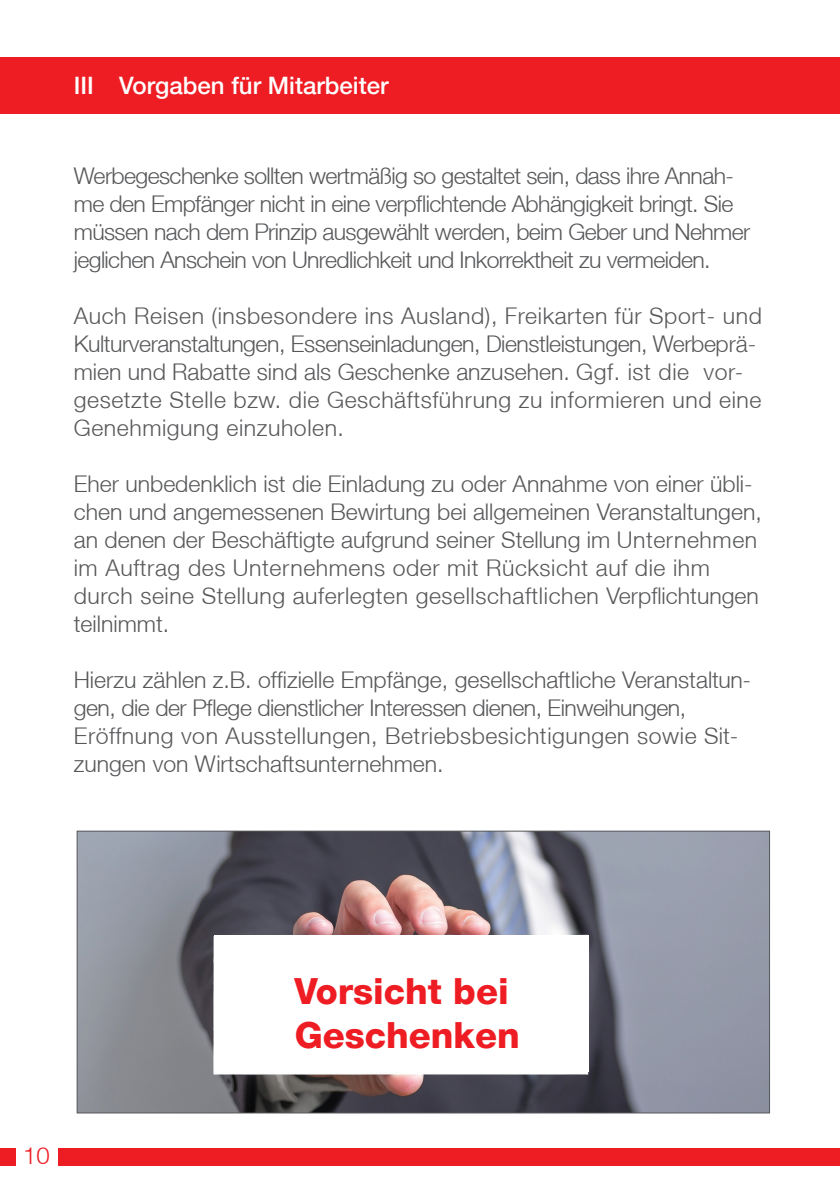
<style>
.page{position:relative;width:840px;height:1191px;background:#fff}
.page>*{position:absolute;margin:0;border:0;box-sizing:border-box;transform-origin:0 0}
.t1{font:800 36px/43.2px "Helvetica Neue LT";color:#ee1d23}
.Kapitelbezeichnunge{font:500 24px "Helvetica Neue LT";color:#fff}
.t2{font:300 24px "Helvetica Neue LT";color:#ee1d23}
.Fließtext{font:300 23px/28px "Helvetica Neue LT";color:#57585a}
.Fließtext-2{font:300 23px/28px "Helvetica Neue LT";letter-spacing:.025em;color:#57585a}
.Fließtext-3{font:300 23px/28px "Helvetica Neue LT";letter-spacing:-.025em;color:#57585a}
</style>
<div class="page">
<div style="left:0;top:57px;width:839px;height:57px;background:#ee1d23"></div>
<div style="left:0;top:1148px;width:839px;height:17px;background:#ee1d23"></div>
<img style="left:79px;top:832px;width:688px;height:279px">
<div style="left:16px;top:1135px;width:41px;height:41px;background:#fff"></div>
<div style="left:214px;top:935px;width:374px;height:136px;background:#fff"></div>
<p class="Kapitelbezeichnunge" style="left:74px;top:72px;width:316px">III Vorgaben für Mitarbeiter</p>
<p class="Fließtext-3" style="left:74px;top:161px;width:677px">Werbegeschenke sollten wertmäßig so gestaltet sein, dass ihre Annah&shy;me den Empfänger nicht in eine verpflichtende Abhängigkeit bringt. Sie müssen nach dem Prinzip ausgewählt werden, beim Geber und Nehmer jeglichen Anschein von Unredlichkeit und Inkorrektheit zu vermeiden.</p>
<p class="Fließtext-2" style="left:74px;top:301px;width:689px">Auch Reisen (insbesondere ins Ausland), Freikarten für Sport- und Kulturveranstaltungen, Essenseinladungen, Dienstleistungen, Werbeprä&shy;mien und Rabatte sind als Geschenke anzusehen. Ggf. ist die vor&shy;gesetzte Stelle bzw. die Geschäftsführung zu informieren und eine Genehmigung einzuholen.</p>
<p class="Fließtext" style="left:74px;top:469px;width:689px">Eher unbedenklich ist die Einladung zu oder Annahme von einer übli&shy;chen und angemessenen Bewirtung bei allgemeinen Veranstaltungen, an denen der Beschäftigte aufgrund seiner Stellung im Unternehmen im Auftrag des Unternehmens oder mit Rücksicht auf die ihm durch seine Stellung auferlegten gesellschaftlichen Verpflichtungen teilnimmt.</p>
<p class="Fließtext" style="left:74px;top:665px;width:678px">Hierzu zählen z.B. offizielle Empfänge, gesellschaftliche Veranstaltun&shy;gen, die der Pflege dienstlicher Interessen dienen, Einweihungen, Eröffnung von Ausstellungen, Betriebsbesichtigungen sowie Sit&shy;zungen von Wirtschaftsunternehmen.</p>
<p class="t2" style="left:23px;top:1141px;width:28px">10</p>
<p class="t1" style="left:294px;top:970px;width:227px">Vorsicht bei<br>Geschenken</p>
</div>
